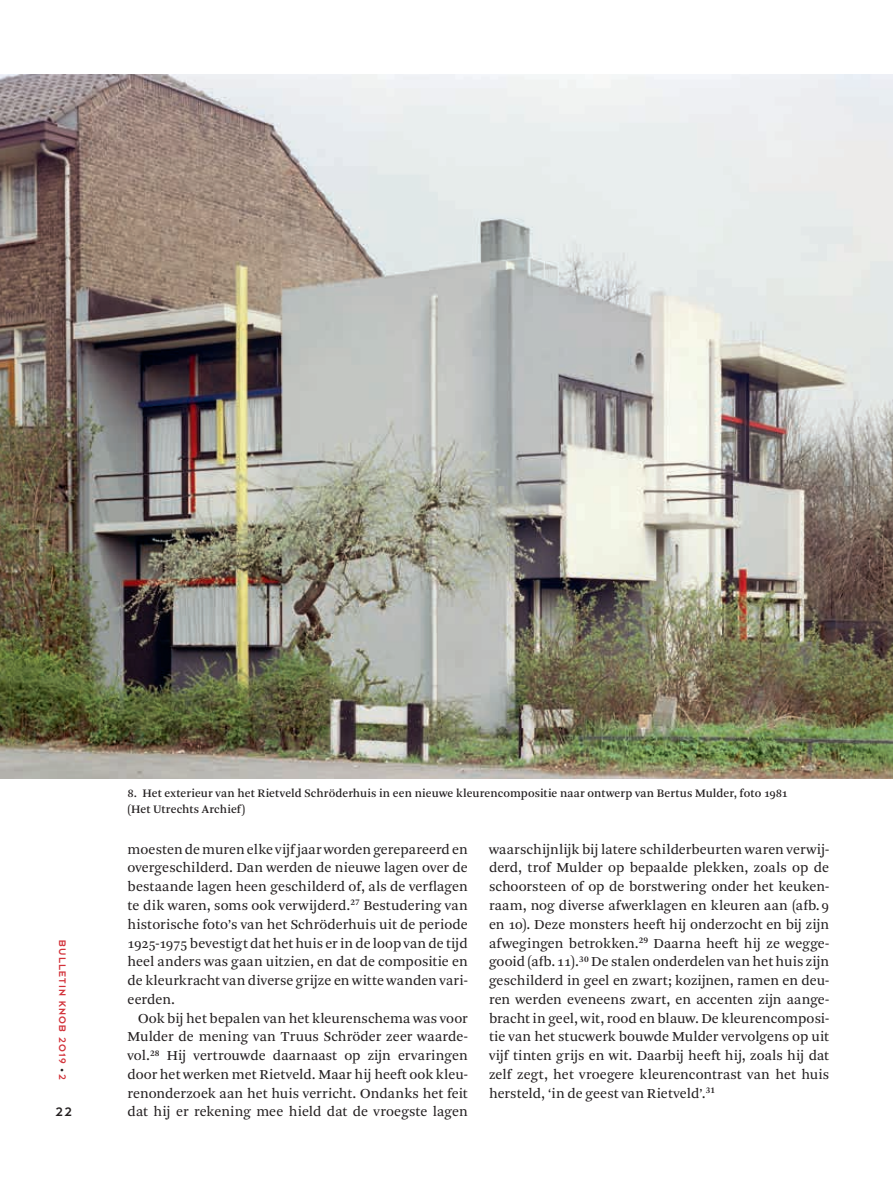
<style>
.page{position:relative;width:893px;height:1191px;background:#fff}
.page>*{position:absolute;margin:0;border:0;box-sizing:border-box;transform-origin:0 0}
.t1{font:14.4px/18.8px "Arnhem Pro Blond";letter-spacing:.005em;color:#231f20;text-align:justify}
.t2{font:13.5px "Dessau Pro";color:#231f20}
.t3{font:12px/15.8px "Arnhem Pro";letter-spacing:.01em;color:#231f20}
.t4{font:10.5px "Dessau Pro";letter-spacing:.11em;color:#d23139}
.s1{font-size:8.25px;color:#231f20}
</style>
<div class="page">
<img style="left:0;top:74px;width:893px;height:704px">
<p class="t4" style="left:68px;top:940px;width:141px;rotate:90deg">BULLETIN KNOB 2019 <span class="s1">•</span> 2</p>
<p class="t2" style="left:56px;top:1105px;width:18px">22</p>
<p class="t3" style="left:128px;top:786px;width:662px">8. Het exterieur van het Rietveld Schröderhuis in een nieuwe kleurencompositie naar ontwerp van Bertus Mulder, foto 1981 (Het Utrechts Archief)</p>
<p class="t1" style="left:128px;top:840px;width:342px">moesten de muren elke vijf jaar worden gerepareerd en overgeschilderd. Dan werden de nieuwe lagen over de bestaande lagen heen geschilderd of, als de verflagen te dik waren, soms ook verwijderd.<sup>27</sup> Bestudering van historische foto’s van het Schröderhuis uit de periode 1925-1975 bevestigt dat het huis er in de loop van de tijd heel anders was gaan uitzien, en dat de compositie en de kleurkracht van diverse grijze en witte wanden vari&shy;eerden.</p>
<p class="t1" style="left:128px;top:1008px;width:342px;text-indent:11px">Ook bij het bepalen van het kleurenschema was voor Mulder de mening van Truus Schröder zeer waarde&shy;vol.<sup>28</sup> Hij vertrouwde daarnaast op zijn ervaringen door het werken met Rietveld. Maar hij heeft ook kleu&shy;renonderzoek aan het huis verricht. Ondanks het feit dat hij er rekening mee hield dat de vroegste lagen</p>
<p class="t1" style="left:489px;top:840px;width:342px">waarschijnlijk bij latere schilderbeurten waren verwij&shy;derd, trof Mulder op bepaalde plekken, zoals op de schoorsteen of op de borstwering onder het keuken&shy;raam, nog diverse afwerklagen en kleuren aan (afb.9 en 10). Deze monsters heeft hij onderzocht en bij zijn afwegingen betrokken.<sup>29</sup> Daarna heeft hij ze wegge&shy;gooid (afb.11).<sup>30</sup> De stalen onderdelen van het huis zijn geschilderd in geel en zwart; kozijnen, ramen en deu&shy;ren werden eveneens zwart, en accenten zijn aange&shy;bracht in geel, wit, rood en blauw. De kleurencomposi&shy;tie van het stucwerk bouwde Mulder vervolgens op uit vijf tinten grijs en wit. Daarbij heeft hij, zoals hij dat zelf zegt, het vroegere kleurencontrast van het huis hersteld, ‘in de geest van Rietveld’.<sup>31</sup></p>
</div>
